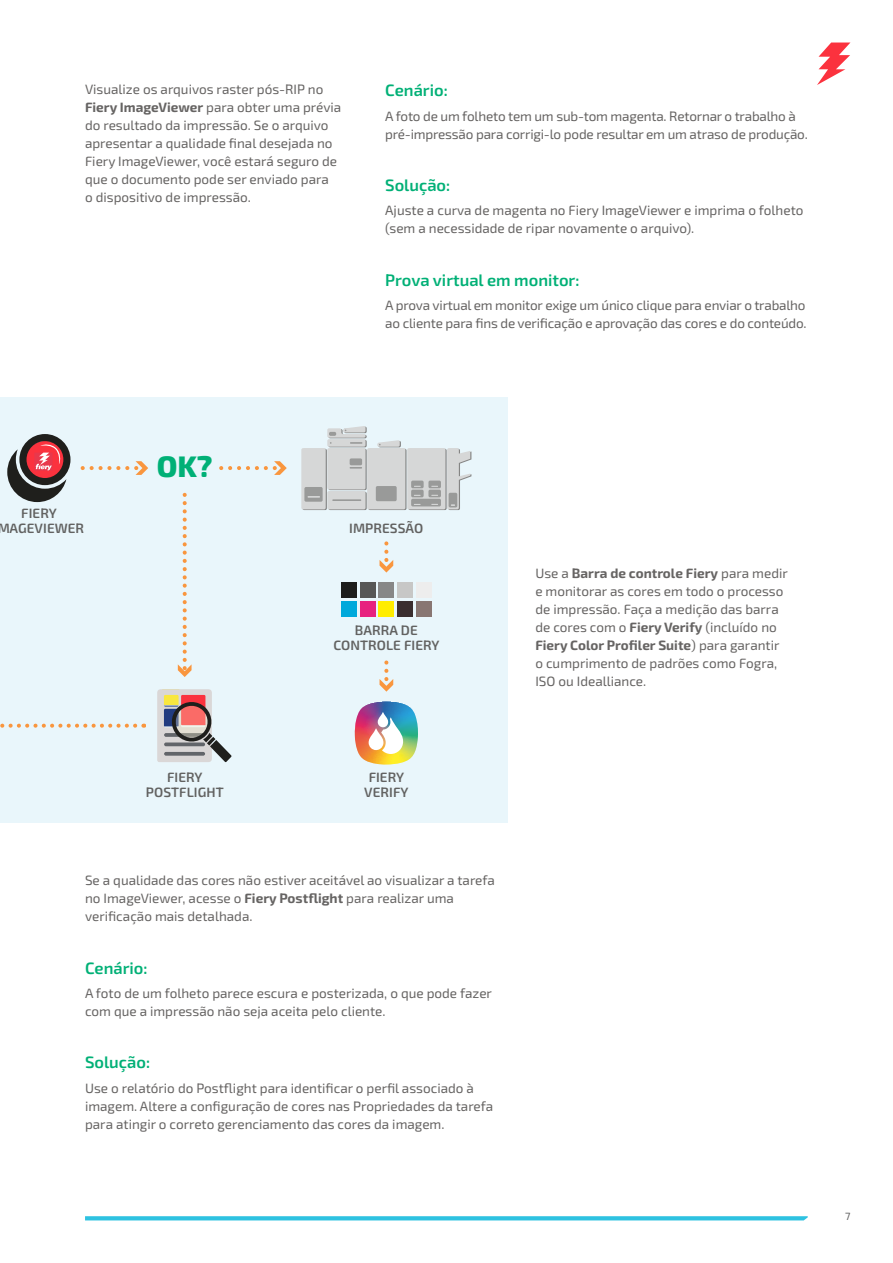
<style>
.page{position:relative;width:893px;height:1263px;background:#fff}
.page>*{position:absolute;margin:0;border:0;box-sizing:border-box;transform-origin:0 0}
.t1{font:800 29.7px "Exo 2";color:#00b076}
.t2{font:600 16.5px "Exo 2";color:#00b076}
.t3{font:13.5px/18px "Exo 2";color:#666463}
.t4{font:600 13.5px/14.9px "Exo 2";letter-spacing:.005em;color:#626261;text-align:center}
.t5{font:10.5px "Exo 2";color:#616161}
.s1{font-weight:700}
</style>
<div class="page">
<svg style="left:85px;top:1216px;width:723px;height:4px;background:#39c5e2"></svg>
<svg style="left:817px;top:43px;width:33px;height:42px"></svg>
<div style="left:0;top:398px;width:508px;height:425px;background:#e9f6fb"></div>
<svg style="left:83px;top:461px;width:65px;height:14px"></svg>
<svg style="left:221px;top:461px;width:66px;height:14px"></svg>
<svg style="left:0;top:724px;width:135px;height:4px"></svg>
<svg style="left:178px;top:495px;width:14px;height:182px"></svg>
<svg style="left:7px;top:434px;width:63px;height:68px"></svg>
<svg style="left:157px;top:689px;width:75px;height:73px"></svg>
<svg style="left:301px;top:426px;width:170px;height:84px"></svg>
<div style="left:341px;top:601px;width:16px;height:15px;background:#00a9db"></div>
<div style="left:360px;top:601px;width:15px;height:15px;background:#e7227f"></div>
<div style="left:379px;top:601px;width:15px;height:15px;background:#ffed00"></div>
<div style="left:397px;top:601px;width:16px;height:15px;background:#3a2e2f"></div>
<div style="left:416px;top:601px;width:15px;height:15px;background:#887672"></div>
<div style="left:341px;top:582px;width:16px;height:16px;background:#1d1d1b"></div>
<div style="left:360px;top:582px;width:15px;height:16px;background:#575756"></div>
<div style="left:379px;top:582px;width:15px;height:16px;background:#878787"></div>
<div style="left:397px;top:582px;width:16px;height:16px;background:#c7c7c6"></div>
<div style="left:416px;top:582px;width:15px;height:16px;background:#ededed"></div>
<svg style="left:380px;top:543px;width:13px;height:29px"></svg>
<svg style="left:380px;top:662px;width:13px;height:30px"></svg>
<img style="left:355px;top:701px;width:63px;height:64px">
<p class="t3" style="left:85px;top:80px;width:258px">Visualize os arquivos raster pós-RIP no <span class="s1">Fiery ImageViewer</span> para obter uma prévia do resultado da impressão. Se o arquivo apresentar a qualidade final desejada no Fiery ImageViewer, você estará seguro de que o documento pode ser enviado para<br>o dispositivo de impressão.</p>
<p class="t2" style="left:385px;top:79px;width:64px">Cenário:</p>
<p class="t3" style="left:385px;top:107px;width:424px">A foto de um folheto tem um sub-tom magenta. Retornar o trabalho à pré-impressão para corrigi-lo pode resultar em um atraso de produção.</p>
<p class="t2" style="left:385px;top:174px;width:67px">Solução:</p>
<p class="t3" style="left:385px;top:201px;width:420px">Ajuste a curva de magenta no Fiery ImageViewer e imprima o folheto (sem a necessidade de ripar novamente o arquivo).</p>
<p class="t2" style="left:385px;top:268px;width:196px">Prova virtual em monitor:</p>
<p class="t3" style="left:385px;top:296px;width:423px">A prova virtual em monitor exige um único clique para enviar o trabalho ao cliente para fins de verificação e aprovação das cores e do conteúdo.</p>
<p class="t4" style="left:-3px;top:506px;width:88px">FIERY<br>MAGEVIEWER</p>
<h1 class="t1" style="left:157px;top:446px;width:57px">OK?</h1>
<p class="t4" style="left:146px;top:770px;width:79px">FIERY<br>POSTFLIGHT</p>
<p class="t4" style="left:349px;top:520px;width:76px">IMPRESSÃO</p>
<p class="t4" style="left:333px;top:623px;width:108px">BARRA DE<br>CONTROLE FIERY</p>
<p class="t4" style="left:364px;top:770px;width:46px">FIERY<br>VERIFY</p>
<p class="t3" style="left:85px;top:871px;width:411px">Se a qualidade das cores não estiver aceitável ao visualizar a tarefa no ImageViewer, acesse o <span class="s1">Fiery Postflight</span> para realizar uma verificação mais detalhada.</p>
<p class="t2" style="left:85px;top:956px;width:64px">Cenário:</p>
<p class="t3" style="left:85px;top:984px;width:408px">A foto de um folheto parece escura e posterizada, o que pode fazer com que a impressão não seja aceita pelo cliente.</p>
<p class="t2" style="left:85px;top:1051px;width:67px">Solução:</p>
<p class="t3" style="left:85px;top:1078px;width:410px">Use o relatório do Postflight para identificar o perfil associado à imagem. Altere a configuração de cores nas Propriedades da tarefa para atingir o correto gerenciamento das cores da imagem.</p>
<p class="t3" style="left:535px;top:564px;width:254px">Use a <span class="s1">Barra de controle Fiery</span> para medir e monitorar as cores em todo o processo de impressão. Faça a medição das barra de cores com o <span class="s1">Fiery Verify</span> (incluído no <span class="s1">Fiery Color Profiler Suite</span>) para garantir o cumprimento de padrões como Fogra, ISO ou Idealliance.</p>
<p class="t5" style="left:845px;top:1209px;width:7px">7</p>
</div>
